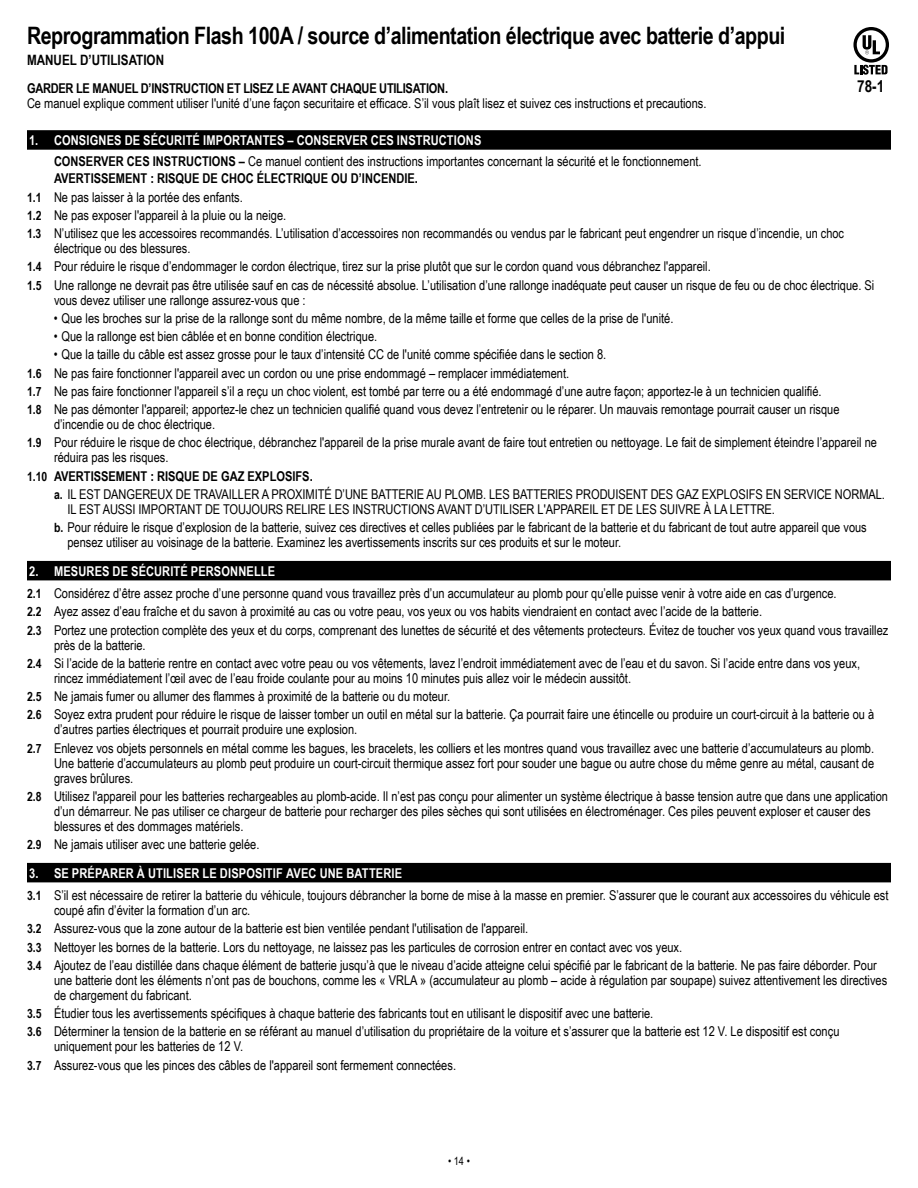
<style>
.page{position:relative;width:918px;height:1188px;background:#fff}
.page>*{position:absolute;margin:0;border:0;box-sizing:border-box;transform-origin:0 0}
.t1{font:700 24px "Arial Narrow";letter-spacing:-.02em;color:#000}
.t2{font:700 16.5px "Arial Narrow";color:#000}
.t3{font:700 14.25px "Arial Narrow";color:#000}
.t4{font:13.5px/18.3px "Arial Narrow";color:#000}
.t5{font:700 13.5px "Arial Narrow";letter-spacing:-.02em;color:#000}
.t6{font:700 13.5px "Arial Narrow";color:#000}
.t7{font:11.25px "Arial Narrow";color:#000}
.s1{font-weight:700;color:#fff}
.s2{font-weight:700}
.s3{font-weight:700;font-size:12.75px}
.s4{font-size:12.75px}
</style>
<div class="page">
<div style="left:27px;top:130px;width:864px;height:20px;background:#000"></div>
<div style="left:27px;top:561px;width:864px;height:19px;background:#000"></div>
<div style="left:27px;top:863px;width:864px;height:19px;background:#000"></div>
<svg style="left:853px;top:27px;width:36px;height:48px"></svg>
<h1 class="t1" style="left:27px;top:18px;width:760px">Reprogrammation Flash 100A / source d’alimentation électrique avec batterie d’appui</h1>
<p class="t3" style="left:27px;top:49px;width:139px">MANUEL D’UTILISATION</p>
<p class="t5" style="left:27px;top:78px;width:423px">GARDER LE MANUEL D’INSTRUCTION ET LISEZ LE AVANT CHAQUE UTILISATION.</p>
<p class="t4" style="left:27px;top:94px;width:681px">Ce manuel explique comment utiliser l'unité d’une façon securitaire et efficace. S’il vous plaît lisez et suivez ces instructions et precautions.</p>
<p class="t2" style="left:857px;top:73px;width:29px">78-1</p>
<p class="t4" style="left:54px;top:129px;width:649px;line-height:21.5px;text-indent:-25px"><span class="s1">1. CONSIGNES DE SÉCURITÉ IMPORTANTES – CONSERVER CES INSTRUCTIONS<br></span><span class="s2">CONSERVER CES INSTRUCTIONS –</span> Ce manuel contient des instructions importantes concernant la sécurité et le fonctionnement.</p>
<p class="t4" style="left:27px;top:169px;width:819px;text-indent:27px"><span class="s2">AVERTISSEMENT : RISQUE DE CHOC ÉLECTRIQUE OU D’INCENDIE.<br></span><span class="s3">1.1</span> Ne pas laisser à la portée des enfants.<br><span class="s3">1.2</span> Ne pas exposer l'appareil à la pluie ou la neige.<br><span class="s3">1.3</span> N’utilisez que les accessoires recommandés. L’utilisation d’accessoires non recommandés ou vendus par le fabricant peut engendrer un risque d’incendie, un choc</p>
<p class="t4" style="left:27px;top:239px;width:849px;text-indent:27px">électrique ou des blessures.<br><span class="s3">1.4</span> Pour réduire le risque d’endommager le cordon électrique, tirez sur la prise plutôt que sur le cordon quand vous débranchez l'appareil.<br><span class="s3">1.5</span> Une rallonge ne devrait pas être utilisée sauf en cas de nécessité absolue. L’utilisation d’une rallonge inadéquate peut causer un risque de feu ou de choc électrique. Si</p>
<p class="t4" style="left:54px;top:290px;width:253px">vous devez utiliser une rallonge assurez-vous que :</p>
<p class="t4" style="left:54px;top:308px;width:621px">• Que les broches sur la prise de la rallonge sont du même nombre, de la même taille et forme que celles de la prise de l'unité.</p>
<p class="t4" style="left:54px;top:327px;width:325px">• Que la rallonge est bien câblée et en bonne condition électrique.</p>
<p class="t4" style="left:27px;top:345px;width:814px;text-indent:27px">• Que la taille du câble est assez grosse pour le taux d’intensité CC de l'unité comme spécifiée dans le section 8.<br><span class="s3">1.6</span> Ne pas faire fonctionner l'appareil avec un cordon ou une prise endommagé – remplacer immédiatement.<br><span class="s3">1.7</span> Ne pas faire fonctionner l'appareil s’il a reçu un choc violent, est tombé par terre ou a été endommagé d’une autre façon; apportez-le à un technicien qualifié.<br><span class="s3">1.8</span> Ne pas démonter l'appareil; apportez-le chez un technicien qualifié quand vous devez l’entretenir ou le réparer. Un mauvais remontage pourrait causer un risque</p>
<p class="t4" style="left:27px;top:415px;width:852px;text-indent:27px">d’incendie ou de choc électrique.<br><span class="s3">1.9</span> Pour réduire le risque de choc électrique, débranchez l'appareil de la prise murale avant de faire tout entretien ou nettoyage. Le fait de simplement éteindre l’appareil ne</p>
<p class="t4" style="left:54px;top:448px;width:116px">réduira pas les risques.</p>
<p class="t6" style="left:27px;top:466px;width:287px"><span class="s4">1.10</span> AVERTISSEMENT : RISQUE DE GAZ EXPLOSIFS.</p>
<p class="t4" style="left:54px;top:484px;width:832px"><span class="s3">a.</span> IL EST DANGEREUX DE TRAVAILLER A PROXIMITÉ D’UNE BATTERIE AU PLOMB. LES BATTERIES PRODUISENT DES GAZ EXPLOSIFS EN SERVICE NORMAL.</p>
<p class="t4" style="left:54px;top:499px;width:814px;text-indent:14px">IL EST AUSSI IMPORTANT DE TOUJOURS RELIRE LES INSTRUCTIONS AVANT D’UTILISER L'APPAREIL ET DE LES SUIVRE À LA LETTRE.<br><span class="s3">b.</span> Pour réduire le risque d’explosion de la batterie, suivez ces directives et celles publiées par le fabricant de la batterie et du fabricant de tout autre appareil que vous</p>
<p class="t4" style="left:68px;top:533px;width:555px">pensez utiliser au voisinage de la batterie. Examinez les avertissements inscrits sur ces produits et sur le moteur.</p>
<p class="t4" style="left:27px;top:559px;width:811px;line-height:22.5px"><span class="s1">2. MESURES DE SÉCURITÉ PERSONNELLE<br></span><span class="s3">2.1</span> Considérez d’être assez proche d’une personne quand vous travaillez près d’un accumulateur au plomb pour qu’elle puisse venir à votre aide en cas d’urgence.</p>
<p class="t4" style="left:27px;top:602px;width:863px"><span class="s3">2.2</span> Ayez assez d’eau fraîche et du savon à proximité au cas ou votre peau, vos yeux ou vos habits viendraient en contact avec l’acide de la batterie.<br><span class="s3">2.3</span> Portez une protection complète des yeux et du corps, comprenant des lunettes de sécurité et des vêtements protecteurs. Évitez de toucher vos yeux quand vous travaillez</p>
<p class="t4" style="left:27px;top:635px;width:835px;text-indent:27px">près de la batterie.<br><span class="s3">2.4</span> Si l’acide de la batterie rentre en contact avec votre peau ou vos vêtements, lavez l’endroit immédiatement avec de l’eau et du savon. Si l’acide entre dans vos yeux,</p>
<p class="t4" style="left:27px;top:668px;width:849px;text-indent:27px">rincez immédiatement l’œil avec de l’eau froide coulante pour au moins 10 minutes puis allez voir le médecin aussitôt.<br><span class="s3">2.5</span> Ne jamais fumer ou allumer des flammes à proximité de la batterie ou du moteur.<br><span class="s3">2.6</span> Soyez extra prudent pour réduire le risque de laisser tomber un outil en métal sur la batterie. Ça pourrait faire une étincelle ou produire un court-circuit à la batterie ou à</p>
<p class="t4" style="left:27px;top:720px;width:849px;text-indent:27px">d’autres parties électriques et pourrait produire une explosion.<br><span class="s3">2.7</span> Enlevez vos objets personnels en métal comme les bagues, les bracelets, les colliers et les montres quand vous travaillez avec une batterie d’accumulateurs au plomb.</p>
<p class="t4" style="left:54px;top:755px;width:822px;line-height:15px">Une batterie d’accumulateurs au plomb peut produire un court-circuit thermique assez fort pour souder une bague ou autre chose du même genre au métal, causant de graves brûlures.</p>
<p class="t4" style="left:54px;top:788px;width:836px;line-height:15px;text-indent:-27px"><span class="s3">2.8</span> Utilisez l'appareil pour les batteries rechargeables au plomb-acide. Il n’est pas conçu pour alimenter un système électrique à basse tension autre que dans une application d’un démarreur. Ne pas utiliser ce chargeur de batterie pour recharger des piles sèches qui sont utilisées en électroménager. Ces piles peuvent exploser et causer des blessures et des dommages matériels.</p>
<p class="t4" style="left:27px;top:835px;width:234px"><span class="s3">2.9</span> Ne jamais utiliser avec une batterie gelée.</p>
<p class="t4" style="left:27px;top:861px;width:863px;line-height:22.5px"><span class="s1">3. SE PRÉPARER À UTILISER LE DISPOSITIF AVEC UNE BATTERIE<br></span><span class="s3">3.1</span> S’il est nécessaire de retirer la batterie du véhicule, toujours débrancher la borne de mise à la masse en premier. S’assurer que le courant aux accessoires du véhicule est</p>
<p class="t4" style="left:27px;top:901px;width:851px;text-indent:27px">coupé afin d’éviter la formation d’un arc.<br><span class="s3">3.2</span> Assurez-vous que la zone autour de la batterie est bien ventilée pendant l'utilisation de l'appareil.<br><span class="s3">3.3</span> Nettoyer les bornes de la batterie. Lors du nettoyage, ne laissez pas les particules de corrosion entrer en contact avec vos yeux.<br><span class="s3">3.4</span> Ajoutez de l’eau distillée dans chaque élément de batterie jusqu’à que le niveau d’acide atteigne celui spécifié par le fabricant de la batterie. Ne pas faire déborder. Pour</p>
<p class="t4" style="left:54px;top:972px;width:835px;line-height:15px">une batterie dont les éléments n’ont pas de bouchons, comme les « VRLA » (accumulateur au plomb – acide à régulation par soupape) suivez attentivement les directives de chargement du fabricant.</p>
<p class="t4" style="left:27px;top:1004px;width:814px"><span class="s3">3.5</span> Étudier tous les avertissements spécifiques à chaque batterie des fabricants tout en utilisant le dispositif avec une batterie.<br><span class="s3">3.6</span> Déterminer la tension de la batterie en se référant au manuel d’utilisation du propriétaire de la voiture et s’assurer que la batterie est 12 V. Le dispositif est conçu</p>
<p class="t4" style="left:27px;top:1037px;width:431px;text-indent:27px">uniquement pour les batteries de 12 V.<br><span class="s3">3.7</span> Assurez-vous que les pinces des câbles de l'appareil sont fermement connectées.</p>
<p class="t7" style="left:448px;top:1153px;width:23px">• 14 •</p>
</div>
